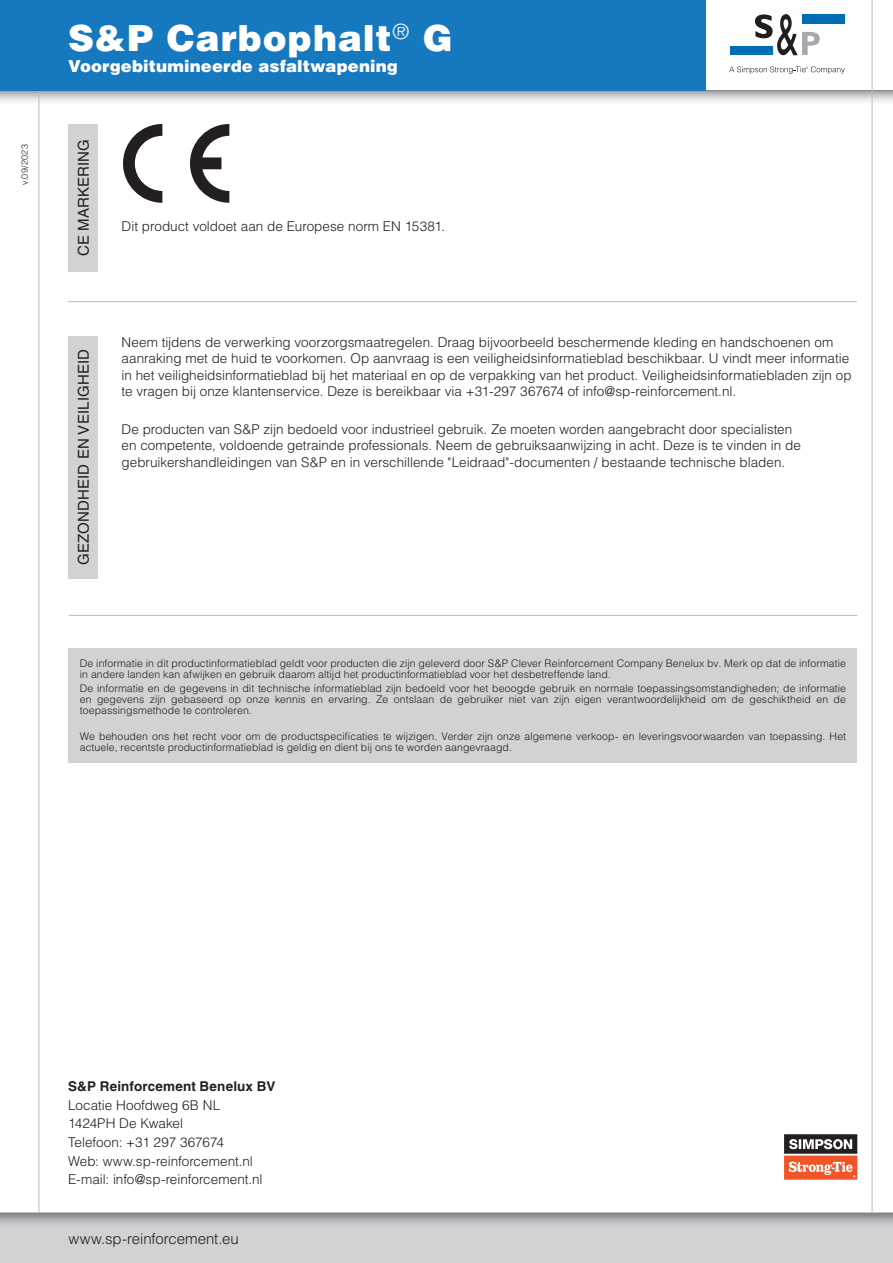
<style>
.page{position:relative;width:893px;height:1263px;background:#fff}
.page>*{position:absolute;margin:0;border:0;box-sizing:border-box;transform-origin:0 0}
.PRODUCT_NAME_sub_pages{font:900 36px "Helvetica LT Std";letter-spacing:.025em;color:#fff}
.PRODUCT_NAME_sub_pages-2{font:900 16.5px "Helvetica LT Std";letter-spacing:.01em;color:#fff}
.t1{font:15px "Helvetica LT Std";letter-spacing:.01em;color:#231f20}
.t2{font:300 15px "Helvetica LT Std";letter-spacing:-.005em;color:#231f20}
.text_no_grep{font:300 13.5px/16.5px "Helvetica LT Std";color:#231f20}
.t3{font:700 13.5px "Helvetica LT Std";letter-spacing:.01em;color:#231f20}
.text_no_grep-2{font:300 10.5px/11.1px "Helvetica LT Std";letter-spacing:.01em;color:#231f20}
.text_no_grep-3{font:300 9px "Helvetica LT Std";letter-spacing:.035em;color:#231f20}
</style>
<div class="page">
<svg style="left:0;top:90px;width:893px;height:16px"></svg>
<hr style="left:872px;top:0;width:1px;height:1263px;background:#bcbdc0">
<hr style="left:39px;top:0;width:1px;height:1263px;background:#bcbdc0">
<div style="left:0;top:0;width:706px;height:91px;background:#1678bf"></div>
<div style="left:0;top:1212px;width:893px;height:51px;background:#d1d2d4"></div>
<svg style="left:0;top:1213px;width:893px;height:11px"></svg>
<hr style="left:0;top:1212px;width:893px;height:1px;background:#bcbdc0">
<div style="left:730px;top:46px;width:43px;height:9px;background:#006eb6"></div>
<div style="left:802px;top:14px;width:42px;height:9px;background:#006eb6"></div>
<svg style="left:755px;top:14px;width:65px;height:41px"></svg>
<svg style="left:729px;top:66px;width:116px;height:8px"></svg>
<div style="left:69px;top:336px;width:29px;height:242px;background:#d1d2d4"></div>
<hr style="left:69px;top:615px;width:788px;height:1px;background:#bcbdc0">
<div style="left:69px;top:648px;width:788px;height:115px;background:#d1d2d4"></div>
<div style="left:69px;top:124px;width:29px;height:147px;background:#d1d2d4"></div>
<hr style="left:68px;top:301px;width:789px;height:1px;background:#bcbdc0">
<svg style="left:784px;top:1134px;width:73px;height:46px"></svg>
<svg style="left:123px;top:124px;width:106px;height:79px"></svg>
<p class="text_no_grep-3" style="left:19px;top:185px;width:42px;rotate:-90deg">v.09/2023</p>
<p class="PRODUCT_NAME_sub_pages" style="left:68px;top:15px;width:386px">S&amp;P Carbophalt<sup>®</sup> G</p>
<p class="PRODUCT_NAME_sub_pages-2" style="left:68px;top:56px;width:331px">Voorgebitumineerde asfaltwapening</p>
<p class="t1" style="left:75px;top:256px;width:119px;rotate:-90deg">CE MARKERING</p>
<p class="t1" style="left:75px;top:565px;width:218px;rotate:-90deg">GEZONDHEID EN VEILIGHEID</p>
<p class="text_no_grep" style="left:122px;top:218px;width:325px">Dit product voldoet aan de Europese norm EN 15381.</p>
<p class="text_no_grep" style="left:122px;top:334px;width:732px">Neem tijdens de verwerking voorzorgsmaatregelen. Draag bijvoorbeeld beschermende kleding en handschoenen om aanraking met de huid te voorkomen. Op aanvraag is een veiligheidsinformatieblad beschikbaar. U vindt meer informatie in het veiligheidsinformatieblad bij het materiaal en op de verpakking van het product. Veiligheidsinformatiebladen zijn op te vragen bij onze klantenservice. Deze is bereikbaar via +31-297 367674 of info@sp-reinforcement.nl.</p>
<p class="text_no_grep" style="left:122px;top:420px;width:681px">De producten van S&amp;P zijn bedoeld voor industrieel gebruik. Ze moeten worden aangebracht door specialisten en competente, voldoende getrainde professionals. Neem de gebruiksaanwijzing in acht. Deze is te vinden in de gebruikershandleidingen van S&amp;P en in verschillende "Leidraad"-documenten / bestaande technische bladen.</p>
<p class="text_no_grep-2" style="left:80px;top:658px;width:768px">De informatie in dit productinformatieblad geldt voor producten die zijn geleverd door S&amp;P Clever Reinforcement Company Benelux bv. Merk op dat de informatie in andere landen kan afwijken en gebruik daarom altijd het productinformatieblad voor het desbetreffende land.</p>
<p class="text_no_grep-2" style="left:80px;top:682px;width:768px;text-align:justify">De informatie en de gegevens in dit technische informatieblad zijn bedoeld voor het beoogde gebruik en normale toepassingsomstandigheden; de informatie en gegevens zijn gebaseerd op onze kennis en ervaring. Ze ontslaan de gebruiker niet van zijn eigen verantwoordelijkheid om de geschiktheid en de toepassingsmethode te controleren.</p>
<p class="text_no_grep-2" style="left:80px;top:731px;width:768px">We behouden ons het recht voor om de productspecificaties te wijzigen. Verder zijn onze algemene verkoop- en leveringsvoorwaarden van toepassing. Het actuele, recentste productinformatieblad is geldig en dient bij ons te worden aangevraagd.</p>
<p class="t3" style="left:68px;top:1078px;width:209px">S&amp;P Reinforcement Benelux BV</p>
<p class="text_no_grep" style="left:68px;top:1096px;width:154px">Locatie Hoofdweg 6B NL</p>
<p class="text_no_grep" style="left:68px;top:1115px;width:117px">1424PH De Kwakel</p>
<p class="text_no_grep" style="left:68px;top:1134px;width:157px">Telefoon: +31 297 367674</p>
<p class="text_no_grep" style="left:68px;top:1152px;width:186px">Web: www.sp-reinforcement.nl</p>
<p class="text_no_grep" style="left:68px;top:1171px;width:196px">E-mail: info@sp-reinforcement.nl</p>
<p class="t2" style="left:68px;top:1229px;width:172px">www.sp-reinforcement.eu</p>
</div>
